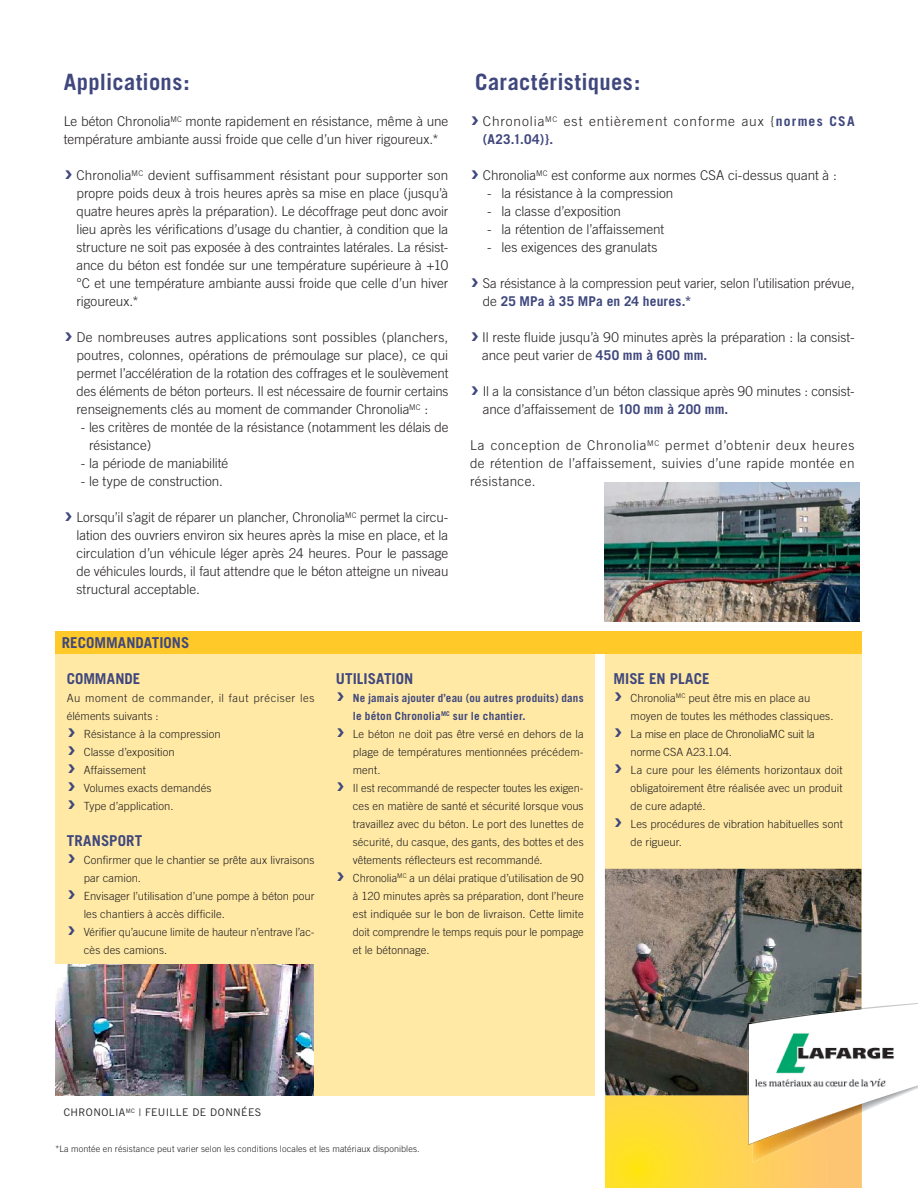
<style>
.page{position:relative;width:918px;height:1188px;background:#fff}
.page>*{position:absolute;margin:0;border:0;box-sizing:border-box;transform-origin:0 0}
.t1{font:700 27px "Trade Gothic";color:#3f477d}
.t2{font:700 22.5px "Trade Gothic";letter-spacing:.015em;color:#3f477d}
.t3{font:700 15px "Trade Gothic";color:#3f477d}
.t4{font:700 15px "Trade Gothic";color:#40487d}
.t5{font:300 13.5px/18px "Trade Gothic";color:#231f20}
.t6{font:300 13.5px/18px "Trade Gothic";letter-spacing:.065em;color:#231f20}
.t7{font:300 11.25px/18px "Trade Gothic";letter-spacing:.005em;color:#231f20}
.t8{font:700 11.25px/18px "Trade Gothic";letter-spacing:.02em;color:#40487d}
.t9{font:300 11.25px/18px "Trade Gothic";letter-spacing:.04em;color:#231f20}
.t10{font:300 11.25px/18px "Trade Gothic";letter-spacing:-.015em;color:#231f20}
.t11{font:10.5px "Trade Gothic";letter-spacing:.035em;color:#231f20}
.t12{font:300 9px "Trade Gothic";letter-spacing:.015em;color:#231f20}
.s1{font-weight:700;font-size:27px;color:#3f477d}
.s2{font-weight:700;color:#3f477d}
</style>
<div class="page">
<img style="left:605px;top:482px;width:255px;height:139px">
<div style="left:605px;top:641px;width:257px;height:470px;background:#ffe9a5"></div>
<div style="left:55px;top:637px;width:540px;height:458px;background:#ffe9a5"></div>
<div style="left:55px;top:631px;width:807px;height:23px;background:#ffc929"></div>
<img style="left:605px;top:869px;width:256px;height:133px">
<img style="left:55px;top:964px;width:258px;height:131px">
<svg style="left:605px;top:1002px;width:313px;height:186px"></svg>
<img style="left:751px;top:1007px;width:154px;height:131px">
<h2 class="t2" style="left:64px;top:74px;width:128px">Applications:</h2>
<p class="t5" style="left:64px;top:113px;width:386px">Le béton Chronolia<sup>MC</sup> monte rapidement en résistance, même à une température ambiante aussi froide que celle d’un hiver rigoureux.*</p>
<p class="t5" style="left:77px;top:167px;width:373px;text-align:justify;text-indent:-13px"><span class="s1">›</span> Chronolia<sup>MC</sup> devient suffisamment résistant pour supporter son propre poids deux à trois heures après sa mise en place (jusqu’à quatre heures après la préparation). Le décoffrage peut donc avoir lieu après les vérifications d’usage du chantier, à condition que la structure ne soit pas exposée à des contraintes latérales. La résist&shy;ance du béton est fondée sur une température supérieure à +10 °C et une température ambiante aussi froide que celle d’un hiver rigoureux.*</p>
<p class="t5" style="left:77px;top:329px;width:373px;text-align:justify;text-indent:-13px"><span class="s1">›</span> De nombreuses autres applications sont possibles (planchers, poutres, colonnes, opérations de prémoulage sur place), ce qui permet l’accélération de la rotation des coffrages et le soulèvement des éléments de béton porteurs. Il est nécessaire de fournir certains renseignements clés au moment de commander Chronolia<sup>MC</sup> :</p>
<p class="t5" style="left:89px;top:419px;width:361px;text-indent:-8px">- les critères de montée de la résistance (notamment les délais de résistance)</p>
<p class="t5" style="left:81px;top:455px;width:149px">- la période de maniabilité</p>
<p class="t5" style="left:81px;top:473px;width:144px">- le type de construction.</p>
<p class="t5" style="left:77px;top:509px;width:373px;text-align:justify;text-indent:-13px"><span class="s1">›</span> Lorsqu’il s’agit de réparer un plancher, Chronolia<sup>MC</sup> permet la circu&shy;lation des ouvriers environ six heures après la mise en place, et la circulation d’un véhicule léger après 24 heures. Pour le passage de véhicules lourds, il faut attendre que le béton atteigne un niveau structural acceptable.</p>
<p class="t4" style="left:62px;top:637px;width:129px">RECOMMANDATIONS</p>
<h2 class="t2" style="left:475px;top:74px;width:167px">Caractéristiques:</h2>
<p class="t6" style="left:483px;top:113px;width:373px;text-indent:-13px"><span class="s1">›</span> Chronolia<sup>MC</sup> est entièrement conforme aux {<span class="s2">normes CSA (A23.1.04)}.</span></p>
<p class="t5" style="left:470px;top:167px;width:368px"><span class="s1">›</span> Chronolia<sup>MC</sup> est conforme aux normes CSA ci-dessus quant à :</p>
<p class="t5" style="left:487px;top:185px;width:188px">- la résistance à la compression</p>
<p class="t5" style="left:487px;top:203px;width:136px">- la classe d’exposition</p>
<p class="t5" style="left:487px;top:221px;width:179px">- la rétention de l’affaissement</p>
<p class="t5" style="left:487px;top:239px;width:172px">- les exigences des granulats</p>
<p class="t5" style="left:483px;top:275px;width:373px;text-indent:-13px"><span class="s1">›</span> Sa résistance à la compression peut varier, selon l’utilisation prévue, de <span class="s2">25 MPa à 35 MPa en 24 heures.*</span></p>
<p class="t5" style="left:482px;top:329px;width:374px;text-indent:-12px"><span class="s1">›</span> Il reste fluide jusqu’à 90 minutes après la préparation : la consist&shy;ance peut varier de <span class="s2">450 mm à 600 mm.</span></p>
<p class="t5" style="left:483px;top:383px;width:373px;text-indent:-13px"><span class="s1">›</span> Il a la consistance d’un béton classique après 90 minutes : consist&shy;ance d’affaissement de <span class="s2">100 mm à 200 mm.</span></p>
<p class="t5" style="left:470px;top:437px;width:386px;text-align:justify">La conception de Chronolia<sup>MC</sup> permet d’obtenir deux heures de rétention de l’affaissement, suivies d’une rapide montée en résistance.</p>
<p class="t3" style="left:67px;top:673px;width:75px">COMMANDE</p>
<p class="t9" style="left:67px;top:690px;width:249px">Au moment de commander, il faut préciser les éléments suivants :</p>
<h1 class="t1" style="left:67px;top:721px;width:10px">›</h1>
<p class="t7" style="left:84px;top:726px;width:139px">Résistance à la compression</p>
<h1 class="t1" style="left:67px;top:739px;width:10px">›</h1>
<p class="t7" style="left:84px;top:744px;width:93px">Classe d’exposition</p>
<h1 class="t1" style="left:67px;top:757px;width:10px">›</h1>
<p class="t7" style="left:84px;top:762px;width:64px">Affaissement</p>
<h1 class="t1" style="left:67px;top:775px;width:10px">›</h1>
<p class="t7" style="left:84px;top:780px;width:129px">Volumes exacts demandés</p>
<h1 class="t1" style="left:67px;top:793px;width:10px">›</h1>
<p class="t7" style="left:84px;top:798px;width:91px">Type d’application.</p>
<p class="t3" style="left:67px;top:835px;width:77px">TRANSPORT</p>
<h1 class="t1" style="left:67px;top:847px;width:10px">›</h1>
<p class="t7" style="left:84px;top:852px;width:232px">Confirmer que le chantier se prête aux livraisons par camion.</p>
<h1 class="t1" style="left:67px;top:883px;width:10px">›</h1>
<p class="t7" style="left:84px;top:888px;width:232px">Envisager l’utilisation d’une pompe à béton pour les chantiers à accès difficile.</p>
<h1 class="t1" style="left:67px;top:919px;width:10px">›</h1>
<p class="t7" style="left:84px;top:924px;width:232px">Vérifier qu’aucune limite de hauteur n’entrave l’ac&shy;cès des camions.</p>
<p class="t3" style="left:336px;top:673px;width:79px">UTILISATION</p>
<h1 class="t1" style="left:336px;top:685px;width:10px">›</h1>
<p class="t8" style="left:353px;top:690px;width:232px">Ne jamais ajouter d’eau (ou autres produits) dans le béton Chronolia<sup>MC</sup> sur le chantier.</p>
<h1 class="t1" style="left:336px;top:721px;width:10px">›</h1>
<p class="t7" style="left:353px;top:726px;width:232px;text-align:justify">Le béton ne doit pas être versé en dehors de la plage de températures mentionnées précédem&shy;ment.</p>
<h1 class="t1" style="left:336px;top:775px;width:10px">›</h1>
<p class="t7" style="left:353px;top:780px;width:232px;text-align:justify">Il est recommandé de respecter toutes les exigen&shy;ces en matière de santé et sécurité lorsque vous travaillez avec du béton. Le port des lunettes de sécurité, du casque, des gants, des bottes et des vêtements réflecteurs est recommandé.</p>
<h1 class="t1" style="left:336px;top:865px;width:10px">›</h1>
<p class="t7" style="left:353px;top:870px;width:232px;text-align:justify">Chronolia<sup>MC</sup> a un délai pratique d’utilisation de 90 à 120 minutes après sa préparation, dont l’heure est indiquée sur le bon de livraison. Cette limite doit comprendre le temps requis pour le pompage et le bétonnage.</p>
<p class="t4" style="left:614px;top:673px;width:97px">MISE EN PLACE</p>
<h1 class="t1" style="left:614px;top:685px;width:10px">›</h1>
<p class="t7" style="left:631px;top:690px;width:204px">Chronolia<sup>MC</sup> peut être mis en place au moyen de toutes les méthodes classiques.</p>
<h1 class="t1" style="left:614px;top:721px;width:10px">›</h1>
<p class="t10" style="left:631px;top:726px;width:186px">La mise en place de ChronoliaMC suit la norme CSA A23.1.04.</p>
<h1 class="t1" style="left:614px;top:757px;width:11px">›</h1>
<p class="t7" style="left:631px;top:762px;width:214px;text-align:justify">La cure pour les éléments horizontaux doit obligatoirement être réalisée avec un produit de cure adapté.</p>
<h1 class="t1" style="left:614px;top:811px;width:10px">›</h1>
<p class="t7" style="left:631px;top:816px;width:214px">Les procédures de vibration habituelles sont de rigueur.</p>
<p class="t11" style="left:64px;top:1108px;width:199px">CHRONOLIA<sup>MC</sup> | FEUILLE DE DONNÉES</p>
<p class="t12" style="left:55px;top:1146px;width:366px">*La montée en résistance peut varier selon les conditions locales et les matériaux disponibles.</p>
</div>
